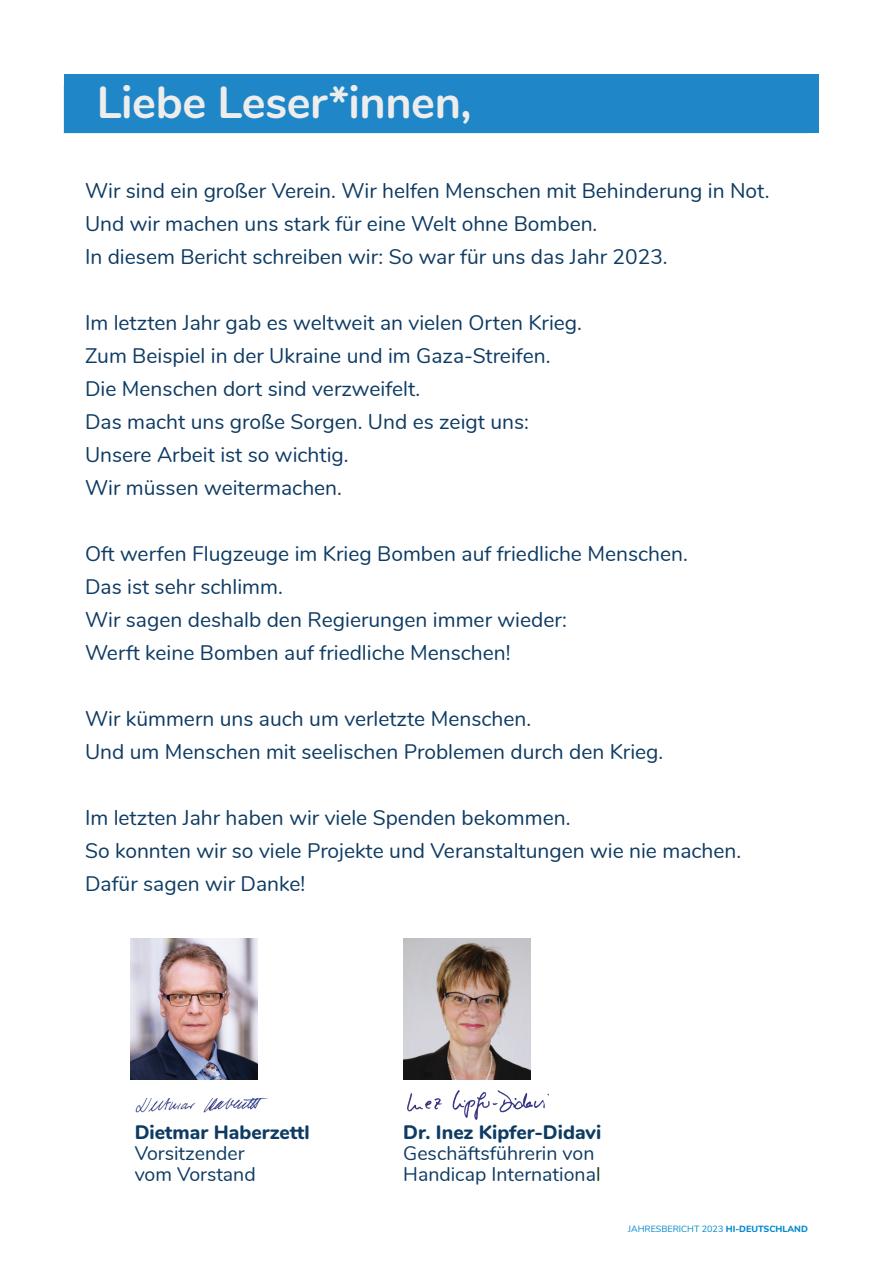
<style>
.page{position:relative;width:893px;height:1263px;background:#fff}
.page>*{position:absolute;margin:0;border:0;box-sizing:border-box;transform-origin:0 0}
.t1{font:700 45px "Nunito";letter-spacing:-.01em;color:#ecedec}
.t2{font:21px/33px "Nunito";color:#0e3b63}
.t3{font:19.5px/21px "Nunito";color:#0e3b63}
.t4{font:800 19.5px "Nunito";color:#0e3b63}
.t5{font:9px "Nunito";color:#0088ce}
.s1{color:#183a1a}
.s2{font-weight:800}
</style>
<div class="page">
<div style="left:64px;top:74px;width:755px;height:59px;background:#1f86c8"></div>
<img style="left:407px;top:1090px;width:141px;height:30px">
<img style="left:403px;top:939px;width:128px;height:140px">
<img style="left:135px;top:1099px;width:127px;height:14px">
<img style="left:130px;top:939px;width:128px;height:140px">
<h1 class="t1" style="left:97px;top:73px;width:376px">Liebe Leser*innen,</h1>
<p class="t2" style="left:85px;top:174px;width:686px">Wir sind ein großer Verein. Wir helfen Menschen mit Behinderung in Not.<br>Und wir machen uns stark für eine Welt ohne Bomben.<br>In diesem Bericht schreiben wir: So war für uns das Jahr 2023.</p>
<p class="t2" style="left:85px;top:306px;width:499px">Im letzten Jahr gab es weltweit an vielen Orten Krieg.<br>Zum Beispiel in der Ukraine und im Gaza-Streifen.<br>Die Menschen dort sind verzweifelt.<br>Das macht uns große Sorgen. Und es zeigt uns:<br>Unsere Arbeit ist so wichtig.<br>Wir müssen weitermachen.</p>
<p class="t2" style="left:85px;top:537px;width:604px">Oft werfen Flugzeuge im Krieg Bomben auf friedliche Menschen.<br>Das ist sehr schlimm.<br>Wir sagen deshalb den Regierungen immer wieder:<br>Werft keine Bomben auf friedliche Menschen!</p>
<p class="t2" style="left:85px;top:702px;width:580px">Wir kümmern uns auch um verletzte Menschen.<br>Und um Menschen mit seelischen Problemen durch den Krieg.</p>
<p class="t2" style="left:85px;top:801px;width:658px">Im letzten Jahr haben wir viele Spenden bekommen.<br>So konnten wir so viele Projekte und Veranstaltungen wie nie machen.<br>Dafür sagen wir Danke!</p>
<p class="t4" style="left:135px;top:1119px;width:176px">Dietmar Haberzettl</p>
<p class="t3" style="left:135px;top:1143px;width:123px">Vorsitzender vom Vorstand</p>
<p class="t4" style="left:403px;top:1119px;width:200px">Dr. Inez Kipfer-Didavi</p>
<p class="t3" style="left:403px;top:1143px;width:199px">Geschäftsführerin von<br>Handicap Internationa<span class="s1">l</span></p>
<p class="t5" style="left:628px;top:1222px;width:181px">JAHRESBERICHT 2023 <span class="s2">HI-DEUTSCHLAND</span></p>
</div>
